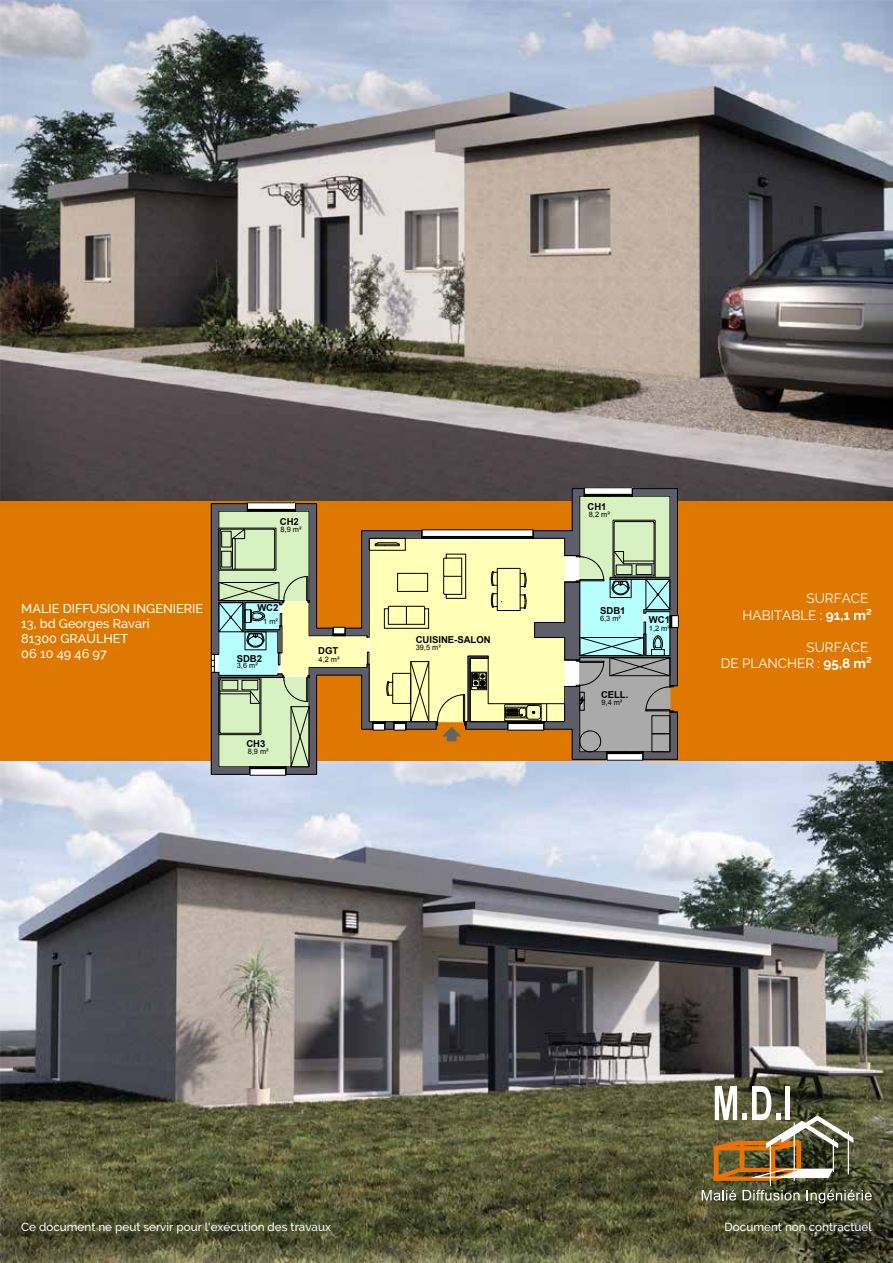
<style>
.page{position:relative;width:893px;height:1263px;background:#fff}
.page>*{position:absolute;margin:0;border:0;box-sizing:border-box;transform-origin:0 0}
.t1{font:13.5px/16.2px "Raleway";color:#fff;text-align:right}
.t2{font:500 12.75px/15.3px "Raleway";color:#fff}
.t3{font:500 11.7px "Raleway";color:#fff}
.t4{font:700 9.6px "Arial";letter-spacing:-.005em;color:#000}
.t5{font:7.5px "Arial";letter-spacing:-.005em;color:#000}
.s1{font-weight:700}
</style>
<div class="page">
<img style="left:0;top:0;width:893px;height:502px">
<img style="left:0;top:761px;width:893px;height:502px">
<div style="left:0;top:502px;width:893px;height:259px;background:#df7800"></div>
<svg style="left:211px;top:487px;width:468px;height:289px"></svg>
<hr style="left:770px;top:1143px;width:1px;height:43px;background:#fff">
<svg style="left:702px;top:1190px;width:34px;height:10px"></svg>
<svg style="left:743px;top:1190px;width:57px;height:10px"></svg>
<svg style="left:807px;top:1190px;width:65px;height:13px"></svg>
<svg style="left:714px;top:1086px;width:140px;height:95px"></svg>
<p class="t4" style="left:280px;top:515px;width:21px">CH2</p>
<p class="t5" style="left:281px;top:524px;width:22px">8,9 m²</p>
<p class="t4" style="left:588px;top:500px;width:21px">CH1</p>
<p class="t5" style="left:589px;top:509px;width:22px">8,2 m²</p>
<p class="t2" style="left:21px;top:600px;width:183px">MALIE DIFFUSION INGENIERIE<br>13, bd Georges Ravari<br>81300 GRAULHET<br>06 10 49 46 97</p>
<p class="t1" style="left:743px;top:590px;width:131px">SURFACE<br>HABITABLE : <span class="s1">91,1 m²</span></p>
<p class="t4" style="left:257px;top:601px;width:23px">WC2</p>
<p class="t4" style="left:600px;top:604px;width:27px">SDB1</p>
<p class="t5" style="left:600px;top:613px;width:22px">6,3 m²</p>
<p class="t4" style="left:649px;top:613px;width:23px">WC1</p>
<p class="t5" style="left:263px;top:616px;width:16px">1 m²</p>
<p class="t5" style="left:649px;top:623px;width:22px">1,2 m²</p>
<p class="t4" style="left:416px;top:633px;width:76px">CUISINE-SALON</p>
<p class="t1" style="left:721px;top:639px;width:152px">SURFACE<br>DE PLANCHER : <span class="s1">95,8 m²</span></p>
<p class="t5" style="left:416px;top:643px;width:27px">39,5 m²</p>
<p class="t4" style="left:318px;top:644px;width:22px">DGT</p>
<p class="t4" style="left:237px;top:652px;width:27px">SDB2</p>
<p class="t5" style="left:319px;top:654px;width:22px">4,2 m²</p>
<p class="t5" style="left:237px;top:660px;width:22px">3,6 m²</p>
<p class="t4" style="left:246px;top:737px;width:21px">CH3</p>
<p class="t5" style="left:248px;top:746px;width:22px">8,9 m²</p>
<p class="t4" style="left:601px;top:689px;width:29px">CELL.</p>
<p class="t5" style="left:601px;top:698px;width:22px">9,4 m²</p>
<p class="t3" style="left:21px;top:1220px;width:311px">Ce document ne peut servir pour l'exécution des travaux</p>
<p class="t3" style="left:725px;top:1220px;width:149px">Document non contractuel</p>
</div>
